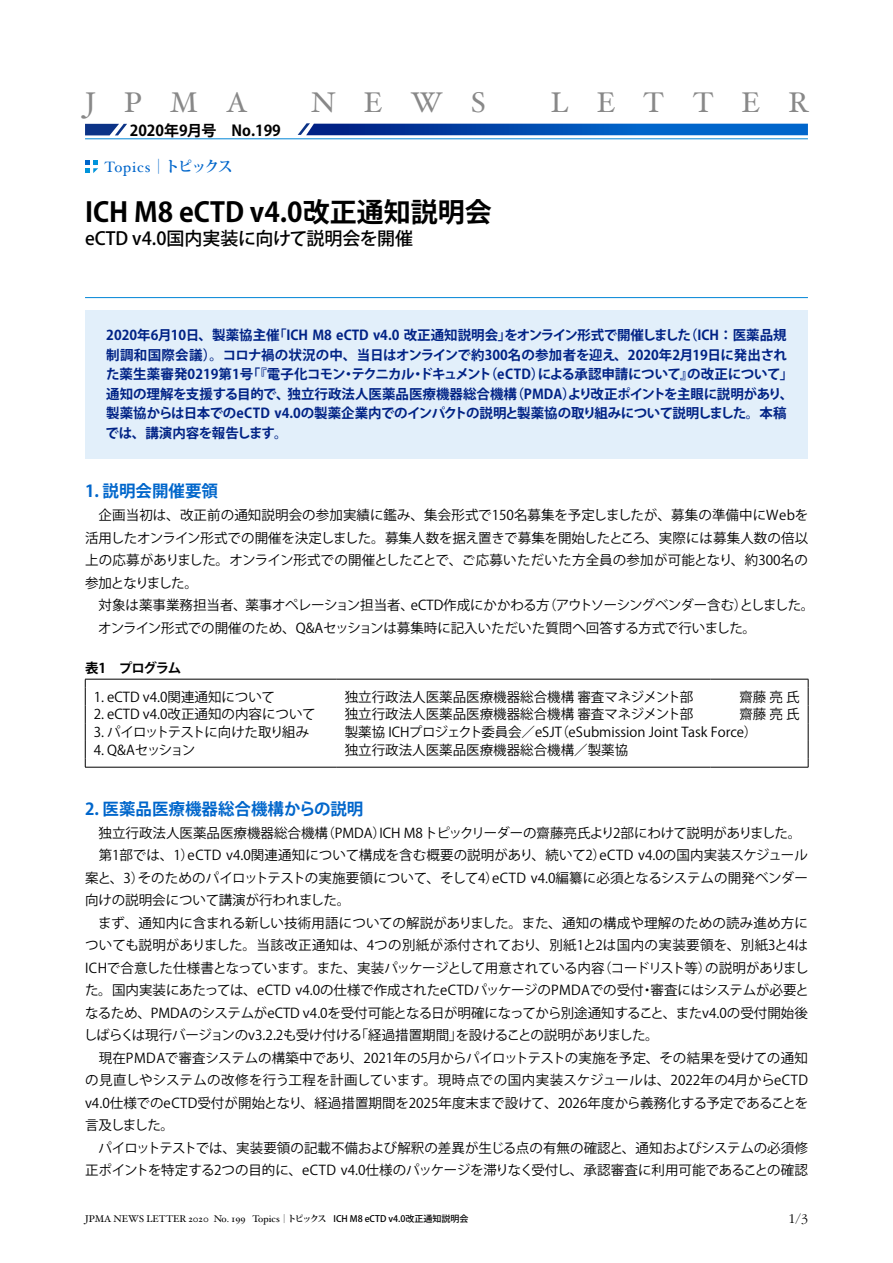
<style>
.page{position:relative;width:893px;height:1263px;background:#fff}
.page>*{position:absolute;margin:0;border:0;box-sizing:border-box;transform-origin:0 0}
.t1{font:28.5px "Hoefler Text";letter-spacing:.995em;color:#888}
.t2{font:700 27px "Koz Go Pr 6 N";color:#000}
.t3{font:500 18px "Koz Go Pr 6 N";color:#000}
.t4{font:700 16.5px "Koz Go Pr 6 N";color:#0066cb}
.t5{font:700 15px "Koz Go Pr 6 N";color:#000}
.t6{font:15px "Hoefler Text";letter-spacing:.05em;color:#0066cb}
.t7{font:300 13.8px "Garamond";color:#000}
.t8{font:13.5px/22.5px "Koz Go Pr 6 N";color:#000}
.t9{font:700 13.5px/19.5px "Koz Go Pr 6 N";letter-spacing:-.005em;color:#002285}
.t10{font:13.5px "Koz Go Pr 6 N";letter-spacing:-.07em;color:#000}
.t11{font:700 13.5px "Koz Go Pr 6 N";letter-spacing:-.09em;color:#000}
.t12{font:9.75px "Hoefler Text";color:#000}
.s1{font-family:"Koz Min Pr 6 N";font-weight:700}
.s2{font-family:"Koz Min Pro";font-size:9px}
.s3{font-family:"Koz Min Pro";font-weight:700;font-size:9px}
.s4{font-family:"Koz Go Pr 6 N";font-weight:500;font-size:9px}
</style>
<div class="page">
<div style="left:85px;top:310px;width:723px;height:149px;background:#e2effa"></div>
<hr style="left:85px;top:679px;width:251px;height:1px;background:#000">
<hr style="left:336px;top:679px;width:374px;height:1px;background:#000">
<hr style="left:710px;top:679px;width:98px;height:1px;background:#000">
<svg style="left:85px;top:679px;width:1px;height:88px"></svg>
<svg style="left:808px;top:679px;width:1px;height:88px"></svg>
<hr style="left:85px;top:767px;width:251px;height:1px;background:#000">
<hr style="left:336px;top:767px;width:374px;height:1px;background:#000">
<hr style="left:710px;top:767px;width:98px;height:1px;background:#000">
<svg style="left:85px;top:160px;width:13px;height:13px"></svg>
<svg style="left:85px;top:124px;width:42px;height:11px"></svg>
<svg style="left:298px;top:123px;width:510px;height:12px;background:#1258b6"></svg>
<hr style="left:85px;top:139px;width:723px;height:1px;background:#0085d6">
<hr style="left:85px;top:297px;width:723px;height:1px;background:#0085d6">
<h1 class="t1" style="left:85px;top:85px;width:164px">JPMA</h1>
<h1 class="t1" style="left:311px;top:85px;width:176px">NEWS</h1>
<h1 class="t1" style="left:551px;top:85px;width:260px">LETTER</h1>
<p class="t5" style="left:130px;top:122px;width:153px">2020年9月号　No.199</p>
<p class="t6" style="left:105px;top:158px;width:130px">Topics<span class="s1">｜トピックス</span></p>
<h2 class="t2" style="left:85px;top:196px;width:408px">ICH M8 eCTD v4.0改正通知説明会</h2>
<h3 class="t3" style="left:85px;top:228px;width:329px">eCTD v4.0国内実装に向けて説明会を開催</h3>
<p class="t9" style="left:106px;top:326px;width:689px">2020年6月10日、製薬協主催「ICH M8 eCTD v4.0 改正通知説明会」をオンライン形式で開催しました（ICH：医薬品規制調和国際会議）。コロナ禍の状況の中、当日はオンラインで約300名の参加者を迎え、2020年2月19日に発出された薬生薬審発0219第1号「『電子化コモン・テクニカル・ドキュメント（eCTD）による承認申請について』の改正について」通知の理解を支援する目的で、独立行政法人医薬品医療機器総合機構（PMDA）より改正ポイントを主眼に説明があり、製薬協からは日本でのeCTD v4.0の製薬企業内でのインパクトの説明と製薬協の取り組みについて説明しました。本稿では、講演内容を報告します。</p>
<p class="t4" style="left:85px;top:482px;width:134px">1. 説明会開催要領</p>
<p class="t8" style="left:85px;top:504px;width:731px">　企画当初は、改正前の通知説明会の参加実績に鑑み、集会形式で150名募集を予定しましたが、募集の準備中にWebを活用したオンライン形式での開催を決定しました。募集人数を据え置きで募集を開始したところ、実際には募集人数の倍以上の応募がありました。オンライン形式での開催としたことで、ご応募いただいた方全員の参加が可能となり、約300名の参加となりました。<br>　対象は薬事業務担当者、薬事オペレーション担当者、eCTD作成にかかわる方（アウトソーシングベンダー含む）としました。　オンライン形式での開催のため、Q&amp;Aセッションは募集時に記入いただいた質問へ回答する方式で行いました。</p>
<p class="t11" style="left:85px;top:660px;width:98px">表1　プログラム</p>
<p class="t8" style="left:94px;top:686px;width:183px">1. eCTD v4.0関連通知について</p>
<p class="t8" style="left:345px;top:686px;width:350px">独立行政法人医薬品医療機器総合機構 審査マネジメント部</p>
<p class="t8" style="left:739px;top:686px;width:62px">齋藤 亮 氏</p>
<p class="t8" style="left:94px;top:703px;width:223px">2. eCTD v4.0改正通知の内容について</p>
<p class="t8" style="left:345px;top:703px;width:350px">独立行政法人医薬品医療機器総合機構 審査マネジメント部</p>
<p class="t8" style="left:739px;top:703px;width:62px">齋藤 亮 氏</p>
<p class="t10" style="left:94px;top:725px;width:217px">3. パイロットテストに向けた取り組み</p>
<p class="t8" style="left:345px;top:721px;width:414px">製薬協 ICHプロジェクト委員会／eSJT（eSubmission Joint Task Force）</p>
<p class="t8" style="left:94px;top:739px;width:103px">4. Q&amp;Aセッション</p>
<p class="t8" style="left:345px;top:739px;width:285px">独立行政法人医薬品医療機器総合機構／製薬協</p>
<p class="t4" style="left:85px;top:799px;width:280px">2. 医薬品医療機器総合機構からの説明</p>
<p class="t8" style="left:84px;top:822px;width:727px">　独立行政法人医薬品医療機器総合機構（PMDA）ICH M8 トピックリーダーの齋藤亮氏より2部にわけて説明がありました。　第1部では、1）eCTD v4.0関連通知について構成を含む概要の説明があり、続いて2）eCTD v4.0の国内実装スケジュール案と、3）そのためのパイロットテストの実施要領について、そして4）eCTD v4.0編纂に必須となるシステムの開発ベンダー向けの説明会について講演が行われました。<br>　まず、通知内に含まれる新しい技術用語についての解説がありました。また、通知の構成や理解のための読み進め方についても説明がありました。当該改正通知は、4つの別紙が添付されており、別紙1と2は国内の実装要領を、別紙3と4はICHで合意した仕様書となっています。また、実装パッケージとして用意されている内容（コードリスト等）の説明がありました。国内実装にあたっては、eCTD v4.0の仕様で作成されたeCTDパッケージのPMDAでの受付・審査にはシステムが必要となるため、PMDAのシステムがeCTD v4.0を受付可能となる日が明確になってから別途通知すること、またv4.0の受付開始後しばらくは現行バージョンのv3.2.2も受け付ける「経過措置期間」を設けることの説明がありました。<br>　現在PMDAで審査システムの構築中であり、2021年の5月からパイロットテストの実施を予定、その結果を受けての通知の見直しやシステムの改修を行う工程を計画しています。現時点での国内実装スケジュールは、2022年の4月からeCTD v4.0仕様でのeCTD受付が開始となり、経過措置期間を2025年度末まで設けて、2026年度から義務化する予定であることを言及しました。<br>　パイロットテストでは、実装要領の記載不備および解釈の差異が生じる点の有無の確認と、通知およびシステムの必須修正ポイントを特定する2つの目的に、eCTD v4.0仕様のパッケージを滞りなく受付し、承認審査に利用可能であることの確認</p>
<p class="t12" style="left:85px;top:1213px;width:385px">JPMA NEWS LETTER 2020 No. 199 Topics<span class="s2">｜</span><span class="s3">トピックス</span> <span class="s4">ICH M8 eCTD v4.0改正通知説明会</span></p>
<p class="t7" style="left:789px;top:1211px;width:21px">1/3</p>
</div>
